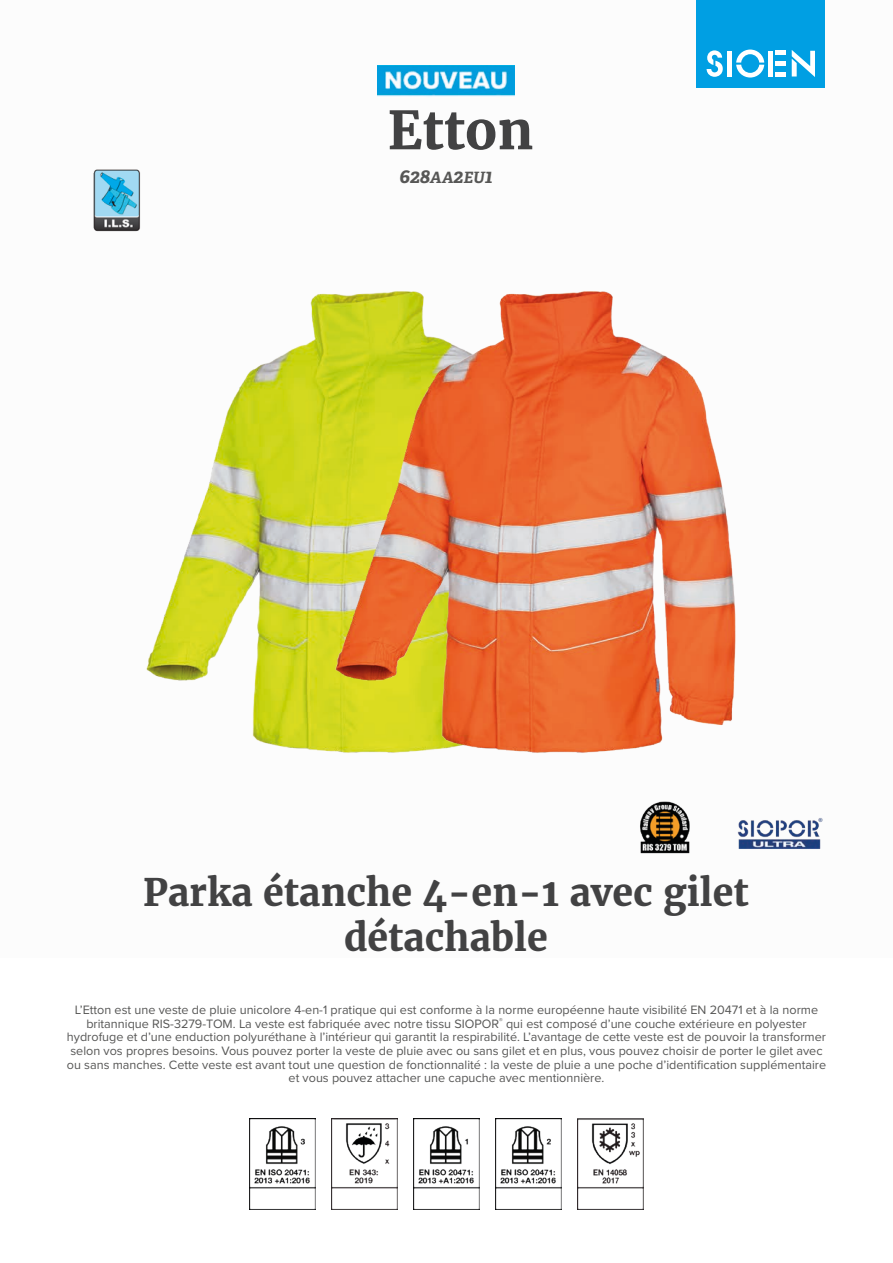
<style>
.page{position:relative;width:893px;height:1263px;background:#fff}
.page>*{position:absolute;margin:0;border:0;box-sizing:border-box;transform-origin:0 0}
.t1{font:700 52.5px "Merriweather";color:#424243}
.t2{font:700 37.5px/45px "Merriweather";color:#424243;text-align:center}
.t3{font:italic 700 19.5px "Adelle";color:#575756}
.t4{font:12.6px/13.6px "Proxima Nova";color:#575756;text-align:center}
.s1{font-size:15.6px}
</style>
<div class="page">
<div style="left:697px;top:0;width:128px;height:88px;background:#009fe3"></div>
<svg style="left:707px;top:50px;width:16px;height:27px"></svg>
<svg style="left:736px;top:50px;width:28px;height:28px"></svg>
<div style="left:727px;top:51px;width:5px;height:26px;background:#fff"></div>
<div style="left:768px;top:51px;width:5px;height:26px;background:#fff"></div>
<div style="left:775px;top:72px;width:11px;height:5px;background:#fff"></div>
<div style="left:775px;top:61px;width:11px;height:5px;background:#fff"></div>
<hr style="left:775px;top:51px;width:11px;height:4px;background:#fff">
<svg style="left:792px;top:50px;width:23px;height:27px"></svg>
<img style="left:93px;top:169px;width:45px;height:63px">
<img style="left:783px;top:817px;width:40px;height:32px">
<img style="left:249px;top:1118px;width:66px;height:92px">
<img style="left:331px;top:1118px;width:67px;height:92px">
<img style="left:413px;top:1118px;width:67px;height:92px">
<img style="left:495px;top:1118px;width:67px;height:92px">
<img style="left:577px;top:1118px;width:67px;height:92px">
<img style="left:110px;top:170px;width:188px;height:579px">
<img style="left:298px;top:291px;width:485px;height:563px">
<img style="left:377px;top:65px;width:138px;height:32px">
<h1 class="t1" style="left:388px;top:95px;width:147px">Etton</h1>
<h3 class="t3" style="left:399px;top:164px;width:95px">628<span class="s1">AA</span>2<span class="s1">EU</span>1</h3>
<h2 class="t2" style="left:143px;top:869px;width:607px">Parka étanche 4-en-1 avec gilet détachable</h2>
<p class="t4" style="left:67px;top:1002px;width:761px">L’Etton est une veste de pluie unicolore 4-en-1 pratique qui est conforme à la norme européenne haute visibilité EN 20471 et à la norme britannique RIS-3279-TOM. La veste est fabriquée avec notre tissu SIOPOR<sup>®</sup> qui est composé d’une couche extérieure en polyester hydrofuge et d’une enduction polyuréthane à l’intérieur qui garantit la respirabilité. L’avantage de cette veste est de pouvoir la transformer selon vos propres besoins. Vous pouvez porter la veste de pluie avec ou sans gilet et en plus, vous pouvez choisir de porter le gilet avec ou sans manches. Cette veste est avant tout une question de fonctionnalité : la veste de pluie a une poche d’identification supplémentaire et vous pouvez attacher une capuche avec mentionnière.</p>
</div>
